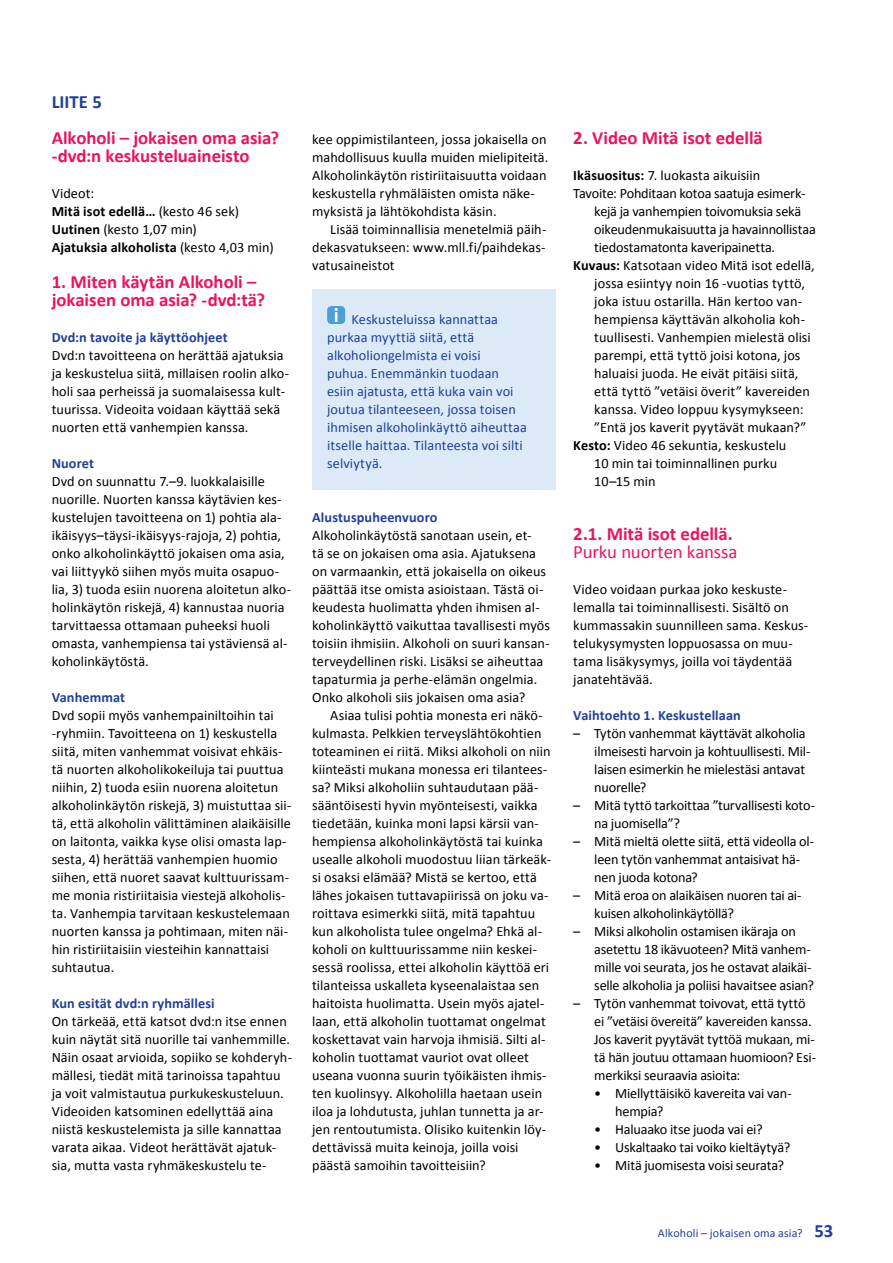
<style>
.page{position:relative;width:893px;height:1263px;background:#fff}
.page>*{position:absolute;margin:0;border:0;box-sizing:border-box;transform-origin:0 0}
.t1{font:700 18.75px/18px "Calibri";color:#ed135d}
.t2{font:18.75px "Calibri";letter-spacing:-.01em;color:#ed135d}
.t3{font:700 18.75px "Calibri";color:#21409a}
.t4{font:14.25px/18px "Calibri";letter-spacing:.005em;color:#000}
.t5{font:14.25px/18px "Calibri";letter-spacing:-.015em;color:#000}
.t6{font:14.25px/18px "Calibri";letter-spacing:.005em;color:#21409a}
.t7{font:700 14.25px "Calibri";letter-spacing:.005em;color:#21409a}
.t8{font:14.25px "Calibri";letter-spacing:-.02em;color:#000}
.t9{font:12px "Calibri";letter-spacing:.01em;color:#21409a}
.s1{font-weight:700}
.s2{font-weight:700;font-size:18.75px}
</style>
<div class="page">
<div style="left:312px;top:289px;width:243px;height:200px;background:#dceaf8"></div>
<svg style="left:327px;top:306px;width:18px;height:18px"></svg>
<svg style="left:335px;top:308px;width:3px;height:14px"></svg>
<h1 class="t3" style="left:52px;top:90px;width:52px">LIITE 5</h1>
<h1 class="t1" style="left:52px;top:128px;width:229px">Alkoholi – jokaisen oma asia? -dvd:n keskusteluaineisto</h1>
<p class="t4" style="left:52px;top:184px;width:223px">Videot:<br><span class="s1">Mitä isot edellä…</span> (kesto 46 sek)<br><span class="s1">Uutinen</span> (kesto 1,07 min)<br><span class="s1">Ajatuksia alkoholista</span> (kesto 4,03 min)</p>
<h1 class="t1" style="left:52px;top:272px;width:215px">1. Miten käytän Alkoholi – jokaisen oma asia? -dvd:tä?</h1>
<p class="t7" style="left:52px;top:328px;width:178px">Dvd:n tavoite ja käyttöohjeet</p>
<p class="t4" style="left:52px;top:346px;width:239px">Dvd:n tavoitteena on herättää ajatuksia ja keskustelua siitä, millaisen roolin alko&shy;holi saa perheissä ja suomalaisessa kult&shy;tuurissa. Videoita voidaan käyttää sekä nuorten että vanhempien kanssa.</p>
<p class="t7" style="left:52px;top:454px;width:44px">Nuoret</p>
<p class="t4" style="left:52px;top:472px;width:241px">Dvd on suunnattu 7.–9. luokkalaisille nuorille. Nuorten kanssa käytävien kes&shy;kustelujen tavoitteena on 1) pohtia ala&shy;ikäisyys–täysi-ikäisyys-rajoja, 2) pohtia, onko alkoholinkäyttö jokaisen oma asia, vai liittyykö siihen myös muita osapuo&shy;lia, 3) tuoda esiin nuorena aloitetun alko&shy;holinkäytön riskejä, 4) kannustaa nuoria tarvittaessa ottamaan puheeksi huoli omasta, vanhempiensa tai ystäviensä al&shy;koholinkäytöstä.</p>
<p class="t7" style="left:52px;top:688px;width:75px">Vanhemmat</p>
<p class="t4" style="left:52px;top:706px;width:241px">Dvd sopii myös vanhempainiltoihin tai -ryhmiin. Tavoitteena on 1) keskustella siitä, miten vanhemmat voisivat ehkäis&shy;tä nuorten alkoholikokeiluja tai puuttua niihin, 2) tuoda esiin nuorena aloitetun alkoholinkäytön riskejä, 3) muistuttaa sii&shy;tä, että alkoholin välittäminen alaikäisille on laitonta, vaikka kyse olisi omasta lap&shy;sesta, 4) herättää vanhempien huomio siihen, että nuoret saavat kulttuurissam&shy;me monia ristiriitaisia viestejä alkoholis&shy;ta. Vanhempia tarvitaan keskustelemaan nuorten kanssa ja pohtimaan, miten näi&shy;hin ristiriitaisiin viesteihin kannattaisi suhtautua.</p>
<p class="t7" style="left:52px;top:994px;width:165px">Kun esität dvd:n ryhmällesi</p>
<p class="t4" style="left:52px;top:1012px;width:242px">On tärkeää, että katsot dvd:n itse ennen kuin näytät sitä nuorille tai vanhemmille.<br>Näin osaat arvioida, sopiiko se kohderyh&shy;mällesi, tiedät mitä tarinoissa tapahtuu ja voit valmistautua purkukeskusteluun.<br>Videoiden katsominen edellyttää aina niistä keskustelemista ja sille kannattaa varata aikaa. Videot herättävät ajatuk&shy;sia, mutta vasta ryhmäkeskustelu te-</p>
<p class="t4" style="left:312px;top:129px;width:238px">kee oppimistilanteen, jossa jokaisella on mahdollisuus kuulla muiden mielipiteitä.<br>Alkoholinkäytön ristiriitaisuutta voidaan keskustella ryhmäläisten omista näke&shy;myksistä ja lähtökohdista käsin.</p>
<p class="t4" style="left:312px;top:219px;width:236px;text-align:justify;text-indent:18px">Lisää toiminnallisia menetelmiä päih&shy;dekasvatukseen: www.mll.fi/paihdekas&shy;vatusaineistot</p>
<p class="t6" style="left:327px;top:310px;width:201px;text-indent:24px">Keskusteluissa kannattaa purkaa myyttiä siitä, että alkoholiongelmista ei voisi<br>puhua. Enemmänkin tuodaan esiin ajatusta, että kuka vain voi joutua tilanteeseen, jossa toisen ihmisen alkoholinkäyttö aiheuttaa itselle haittaa. Tilanteesta voi silti selviytyä.</p>
<p class="t7" style="left:312px;top:508px;width:127px">Alustuspuheenvuoro</p>
<p class="t4" style="left:312px;top:526px;width:239px">Alkoholinkäytöstä sanotaan usein, et-<br>tä se on jokaisen oma asia. Ajatuksena on varmaankin, että jokaisella on oikeus päättää itse omista asioistaan. Tästä oi&shy;keudesta huolimatta yhden ihmisen al&shy;koholinkäyttö vaikuttaa tavallisesti myös toisiin ihmisiin. Alkoholi on suuri kansan&shy;terveydellinen riski. Lisäksi se aiheuttaa tapaturmia ja perhe-elämän ongelmia.<br>Onko alkoholi siis jokaisen oma asia?</p>
<p class="t4" style="left:312px;top:706px;width:240px;text-indent:18px">Asiaa tulisi pohtia monesta eri näkö&shy;kulmasta. Pelkkien terveyslähtökohtien toteaminen ei riitä. Miksi alkoholi on niin kiinteästi mukana monessa eri tilantees&shy;sa? Miksi alkoholiin suhtaudutaan pää&shy;sääntöisesti hyvin myönteisesti, vaikka tiedetään, kuinka moni lapsi kärsii van&shy;hempiensa alkoholinkäytöstä tai kuinka usealle alkoholi muodostuu liian tärkeäk&shy;si osaksi elämää? Mistä se kertoo, että lähes jokaisen tuttavapiirissä on joku va&shy;roittava esimerkki siitä, mitä tapahtuu kun alkoholista tulee ongelma? Ehkä al&shy;koholi on kulttuurissamme niin keskei&shy;sessä roolissa, ettei alkoholin käyttöä eri tilanteissa uskalleta kyseenalaistaa sen haitoista huolimatta. Usein myös ajatel&shy;laan, että alkoholin tuottamat ongelmat koskettavat vain harvoja ihmisiä. Silti al&shy;koholin tuottamat vauriot ovat olleet useana vuonna suurin työikäisten ihmis&shy;ten kuolinsyy. Alkoholilla haetaan usein iloa ja lohdutusta, juhlan tunnetta ja ar&shy;jen rentoutumista. Olisiko kuitenkin löy&shy;dettävissä muita keinoja, joilla voisi päästä samoihin tavoitteisiin?</p>
<h1 class="t1" style="left:573px;top:128px;width:191px">2. Video Mitä isot edellä</h1>
<p class="t4" style="left:573px;top:166px;width:189px"><span class="s1">Ikäsuositus:</span> 7. luokasta aikuisiin</p>
<p class="t8" style="left:573px;top:184px;width:234px">Tavoite: Pohditaan kotoa saatuja esimerk-</p>
<p class="t5" style="left:594px;top:202px;width:209px">kejä ja vanhempien toivomuksia sekä</p>
<p class="t5" style="left:594px;top:220px;width:223px">oikeudenmukaisuutta ja havainnollistaa</p>
<p class="t5" style="left:594px;top:238px;width:182px">tiedostamatonta kaveripainetta.</p>
<p class="t4" style="left:573px;top:256px;width:243px"><span class="s1">Kuvaus:</span> Katsotaan video Mitä isot edellä,</p>
<p class="t4" style="left:594px;top:274px;width:212px">jossa esiintyy noin 16 -vuotias tyttö,</p>
<p class="t4" style="left:594px;top:292px;width:209px">joka istuu ostarilla. Hän kertoo van-</p>
<p class="t4" style="left:594px;top:310px;width:212px">hempiensa käyttävän alkoholia koh-</p>
<p class="t4" style="left:594px;top:328px;width:218px">tuullisesti. Vanhempien mielestä olisi</p>
<p class="t4" style="left:594px;top:346px;width:208px">parempi, että tyttö joisi kotona, jos</p>
<p class="t4" style="left:594px;top:364px;width:206px">haluaisi juoda. He eivät pitäisi siitä,</p>
<p class="t4" style="left:594px;top:382px;width:217px">että tyttö ”vetäisi överit” kavereiden</p>
<p class="t4" style="left:594px;top:400px;width:211px">kanssa. Video loppuu kysymykseen:</p>
<p class="t4" style="left:594px;top:418px;width:214px">”Entä jos kaverit pyytävät mukaan?”</p>
<p class="t4" style="left:573px;top:436px;width:215px"><span class="s1">Kesto:</span> Video 46 sekuntia, keskustelu</p>
<p class="t4" style="left:594px;top:454px;width:184px">10 min tai toiminnallinen purku</p>
<p class="t4" style="left:594px;top:472px;width:63px">10–15 min</p>
<h1 class="t1" style="left:573px;top:524px;width:161px">2.1. Mitä isot edellä.</h1>
<h1 class="t2" style="left:573px;top:540px;width:166px">Purku nuorten kanssa</h1>
<p class="t4" style="left:573px;top:580px;width:236px">Video voidaan purkaa joko keskuste&shy;lemalla tai toiminnallisesti. Sisältö on kummassakin suunnilleen sama. Keskus&shy;telukysymysten loppuosassa on muu&shy;tama lisäkysymys, joilla voi täydentää janatehtävää.</p>
<p class="t7" style="left:573px;top:706px;width:169px">Vaihtoehto 1. Keskustellaan</p>
<p class="t5" style="left:594px;top:724px;width:218px;text-indent:-21px">– Tytön vanhemmat käyttävät alkoholia ilmeisesti harvoin ja kohtuullisesti. Mil&shy;laisen esimerkin he mielestäsi antavat nuorelle?</p>
<p class="t5" style="left:594px;top:796px;width:222px;text-indent:-21px">– Mitä tyttö tarkoittaa ”turvallisesti koto&shy;na juomisella”?</p>
<p class="t5" style="left:594px;top:832px;width:221px;text-indent:-21px">– Mitä mieltä olette siitä, että videolla ol&shy;leen tytön vanhemmat antaisivat hä&shy;nen juoda kotona?</p>
<p class="t5" style="left:594px;top:886px;width:209px;text-indent:-21px">– Mitä eroa on alaikäisen nuoren tai ai&shy;kuisen alkoholinkäytöllä?</p>
<p class="t5" style="left:594px;top:922px;width:221px;text-indent:-21px">– Miksi alkoholin ostamisen ikäraja on asetettu 18 ikävuoteen? Mitä vanhem&shy;mille voi seurata, jos he ostavat alaikäi&shy;selle alkoholia ja poliisi havaitsee asian?</p>
<p class="t5" style="left:594px;top:994px;width:223px;text-indent:-21px">– Tytön vanhemmat toivovat, että tyttö ei ”vetäisi övereitä” kavereiden kanssa.<br>Jos kaverit pyytävät tyttöä mukaan, mi&shy;tä hän joutuu ottamaan huomioon? Esi&shy;merkiksi seuraavia asioita:</p>
<p class="t5" style="left:615px;top:1084px;width:178px;text-indent:-21px">• Miellyttäisikö kavereita vai van&shy;hempia?</p>
<p class="t5" style="left:594px;top:1120px;width:170px">• Haluaako itse juoda vai ei?</p>
<p class="t5" style="left:594px;top:1138px;width:197px">• Uskaltaako tai voiko kieltäytyä?</p>
<p class="t5" style="left:594px;top:1156px;width:191px">• Mitä juomisesta voisi seurata?</p>
<p class="t9" style="left:658px;top:1225px;width:177px">Alkoholi – jokaisen oma asia? <span class="s2">53</span></p>
</div>
